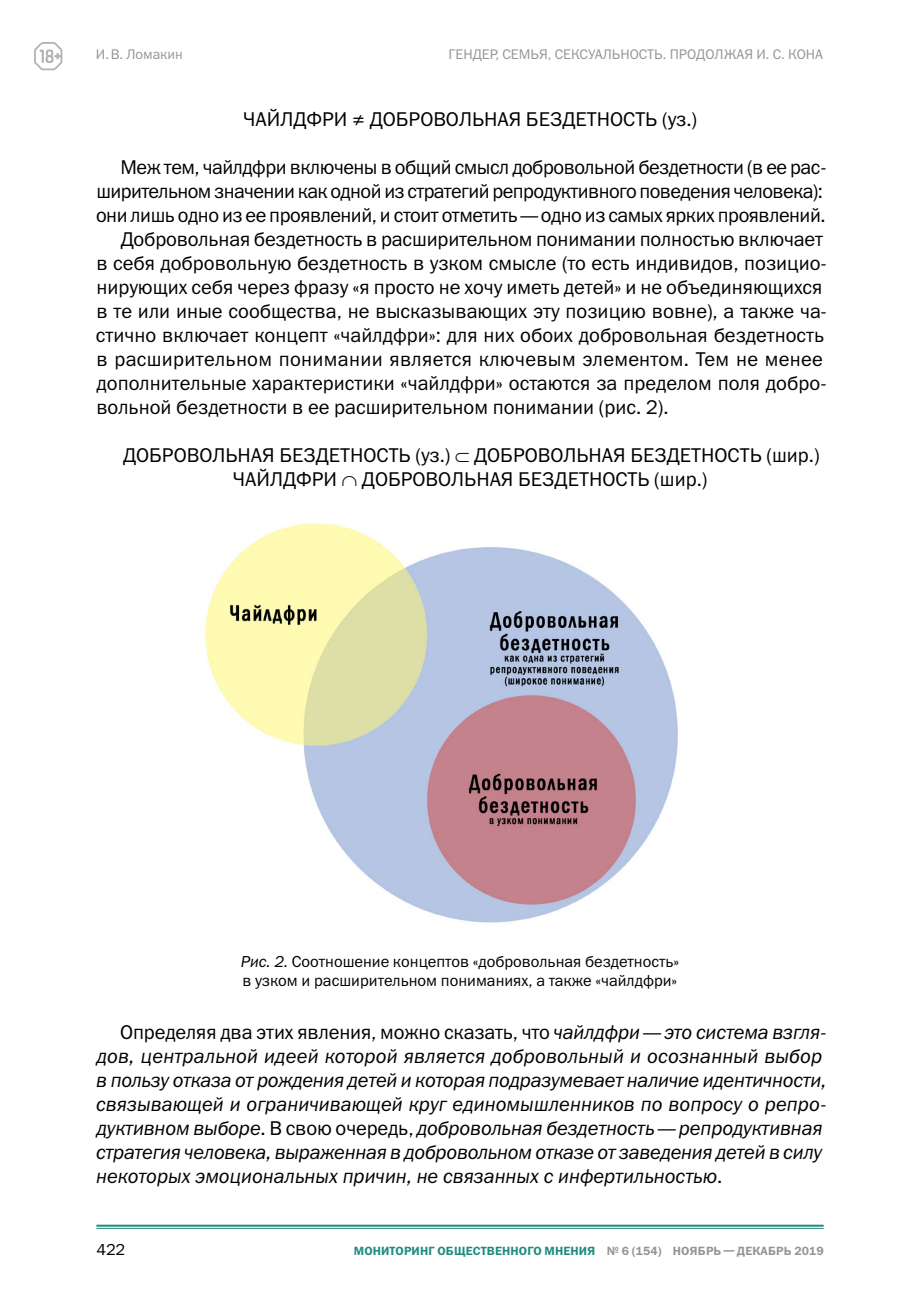
<style>
.page{position:relative;width:919px;height:1299px;background:#fff}
.page>*{position:absolute;margin:0;border:0;box-sizing:border-box;transform-origin:0 0}
.GENERAL_TEXT{font:20px/24px "Franklin Gothic ITC";color:#000}
.GENERAL_TEXT-2{font:italic 20px/24px "Franklin Gothic ITC";letter-spacing:-.005em;color:#000}
.GENERAL_TEXT-3{font:20px/24px "Franklin Gothic ITC";letter-spacing:-.025em;color:#000}
.Picture_number_and_t{font:16px/19.2px "Franklin Gothic ITC";color:#000}
.t1{font:14px "Franklin Gothic ITC";color:#959595}
.t2{font:600 12px "Franklin Gothic ITC";letter-spacing:.01em;color:#208b7f}
.t3{font:600 12px "Franklin Gothic ITC";color:#959595}
.s1{font-style:italic}
.s2{font-style:normal}
.s3{color:#959595}
</style>
<div class="page">
<hr style="left:96px;top:1224px;width:727px;height:2px;background:#208b7f">
<hr style="left:96px;top:1227px;width:727px;height:1px;background:#208b7f">
<svg style="left:34px;top:42px;width:28px;height:28px"></svg>
<img style="left:205px;top:523px;width:473px;height:400px">
<p class="t1" style="left:96px;top:46px;width:89px">И.В. Ломакин</p>
<p class="t1" style="left:448px;top:46px;width:376px">ГЕНДЕР, СЕМЬЯ, СЕКСУАЛЬНОСТЬ. ПРОДОЛЖАЯ И. С. КОНА</p>
<p class="GENERAL_TEXT" style="left:243px;top:107px;width:455px">ЧАЙЛДФРИ ≠ ДОБРОВОЛЬНАЯ БЕЗДЕТНОСТЬ (уз.)</p>
<p class="GENERAL_TEXT-3" style="left:96px;top:155px;width:732px;text-indent:24px">Меж тем, чайлдфри включены в общий смысл добровольной бездетности (в ее рас&shy;ширительном значении как одной из стратегий репродуктивного поведения человека): они лишь одно из ее проявлений, и стоит отметить— одно из самых ярких проявлений.</p>
<p class="GENERAL_TEXT" style="left:96px;top:227px;width:732px;text-indent:25px">Добровольная бездетность в расширительном понимании полностью включает в себя добровольную бездетность в узком смысле (то есть индивидов, позицио&shy;нирующих себя через фразу «я просто не хочу иметь детей» и не объединяющихся в те или иные сообщества, не высказывающих эту позицию вовне), а также ча&shy;стично включает концепт «чайлдфри»: для них обоих добровольная бездетность в расширительном понимании является ключевым элементом. Тем не менее дополнительные характеристики «чайлдфри» остаются за пределом поля добро&shy;вольной бездетности в ее расширительном понимании (рис. 2).</p>
<p class="GENERAL_TEXT" style="left:123px;top:443px;width:698px">ДОБРОВОЛЬНАЯ БЕЗДЕТНОСТЬ (уз.) ⊂ ДОБРОВОЛЬНАЯ БЕЗДЕТНОСТЬ (шир.)</p>
<p class="GENERAL_TEXT" style="left:233px;top:467px;width:476px">ЧАЙЛДФРИ ∩ ДОБРОВОЛЬНАЯ БЕЗДЕТНОСТЬ (шир.)</p>
<p class="Picture_number_and_t" style="left:241px;top:951px;width:440px"><span class="s1">Рис. 2.</span> Соотношение концептов «добровольная бездетность» в узком и расширительном пониманиях, а также «чайлдфри»</p>
<p class="GENERAL_TEXT-2" style="left:96px;top:1020px;width:732px;text-indent:24px"><span class="s2">Определяя два этих явления, можно сказать, что</span> чайлдфри— это система взгля&shy;дов, центральной идеей которой является добровольный и осознанный выбор в пользу отказа от рождения детей и которая подразумевает наличие идентичности, связывающей и ограничивающей круг единомышленников по вопросу о репро&shy;дуктивном выборе<span class="s2">. В свою очередь,</span> добровольная бездетность— репродуктивная стратегия человека, выраженная в добровольном отказе от заведения детей в силу некоторых эмоциональных причин, не связанных с инфертильностью<span class="s2">.</span></p>
<p class="Picture_number_and_t" style="left:96px;top:1239px;width:30px">422</p>
<p class="t2" style="left:354px;top:1243px;width:328px">МОНИТОРИНГ ОБЩЕСТВЕННОГО МНЕНИЯ <span class="s3">№ 6 (154) ноябр</span></p>
<p class="t3" style="left:713px;top:1243px;width:111px">ь—декабрь 2019</p>
</div>
